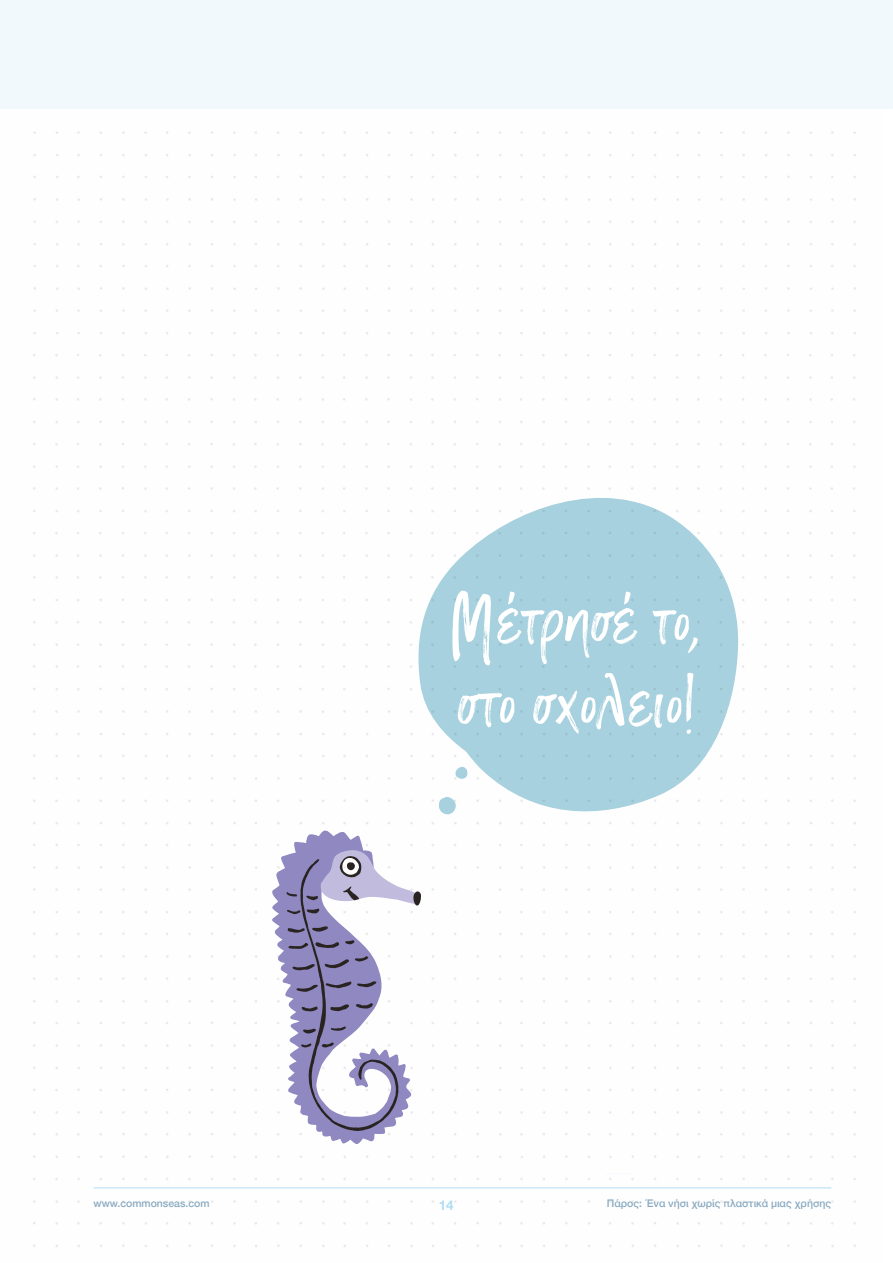
<style>
.page{position:relative;width:893px;height:1263px;background:#fff}
.page>*{position:absolute;margin:0;border:0;box-sizing:border-box;transform-origin:0 0}
.t1{font:69px/82.8px "Black Diamond";color:#fff}
.t2{font:700 13.5px "Helvetica Neue";color:#b0def3}
.t3{font:500 10.5px "Helvetica Neue";color:#89aac1}
</style>
<div class="page">
<img style="left:0;top:108px;width:883px;height:1139px">
<div style="left:0;top:0;width:893px;height:108px;background:#f1f9fd"></div>
<hr style="left:94px;top:1187px;width:737px;height:1px;background:#b0def3">
<svg style="left:272px;top:829px;width:149px;height:315px"></svg>
<svg style="left:417px;top:496px;width:322px;height:317px;fill:#a7d1de"></svg>
<svg style="left:438px;top:797px;width:18px;height:18px"></svg>
<svg style="left:455px;top:766px;width:13px;height:13px"></svg>
<h1 class="t1" style="left:450px;top:576px;width:257px">Mέτρησέ το, στο σχολειο!</h1>
<p class="t3" style="left:94px;top:1197px;width:118px">www.commonseas.com</p>
<p class="t2" style="left:439px;top:1197px;width:17px">14</p>
<p class="t3" style="left:607px;top:1197px;width:226px">Πάρος: Ένα νήσι χωρίς πλαστικά μιας χρήσης</p>
</div>
